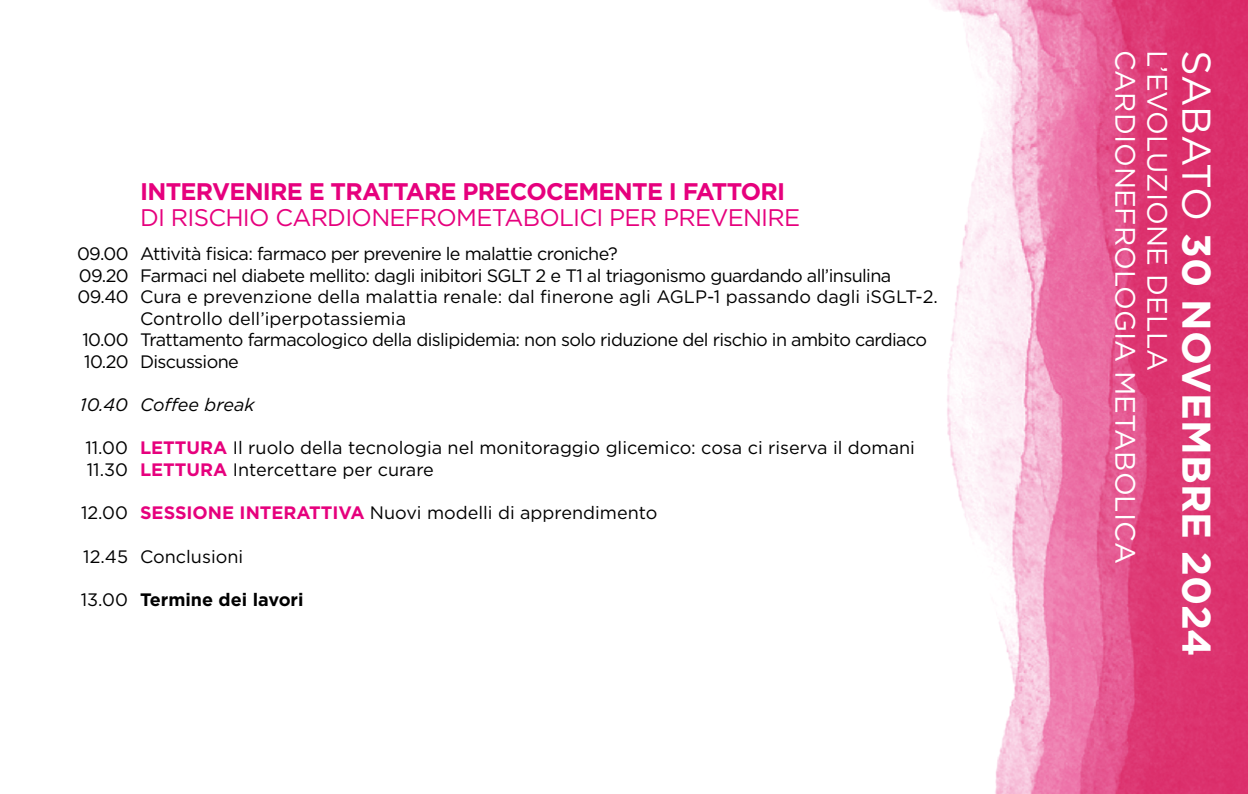
<style>
.page{position:relative;width:1248px;height:794px;background:#fff}
.page>*{position:absolute;margin:0;border:0;box-sizing:border-box;transform-origin:0 0}
.t1{font:700 40px "Gotham";color:#fff}
.t2{font:28px "Gotham";color:#fff}
.t3{font:24px "Gotham";letter-spacing:-.03em;color:#e6007d}
.t4{font:700 24px "Gotham";letter-spacing:-.03em;color:#e6007d}
.t5{font:18px/21.6px "Gotham";color:#000}
.t6{font:18px "Gotham";letter-spacing:-.035em;color:#000}
.t7{font:700 18px "Gotham";color:#000}
.t8{font:italic 18px "Gotham";color:#000}
.s1{font-weight:700;color:#e6007d}
.s2{font-weight:400}
</style>
<div class="page">
<img style="left:934px;top:0;width:313px;height:794px">
<h3 class="t4" style="left:140px;top:176px;width:646px">INTERVENIRE E TRATTARE PRECOCEMENTE I FATTORI</h3>
<h3 class="t3" style="left:140px;top:202px;width:661px">DI RISCHIO CARDIONEFROMETABOLICI PER PREVENIRE</h3>
<p class="t6" style="left:77px;top:242px;width:542px">09.00 Attività fisica: farmaco per prevenire le malattie croniche?</p>
<p class="t6" style="left:79px;top:264px;width:813px">09.20 Farmaci nel diabete mellito: dagli inibitori SGLT 2 e T1 al triagonismo guardando all’insulina</p>
<p class="t5" style="left:77px;top:286px;width:862px">09.40 Cura e prevenzione della malattia renale: dal finerone agli AGLP-1 passando dagli iSGLT-2.</p>
<p class="t5" style="left:140px;top:307px;width:267px">Controllo dell’iperpotassiemia</p>
<p class="t6" style="left:82px;top:328px;width:846px">10.00 Trattamento farmacologico della dislipidemia: non solo riduzione del rischio in ambito cardiaco</p>
<p class="t6" style="left:84px;top:350px;width:156px">10.20 Discussione</p>
<p class="t8" style="left:80px;top:393px;width:176px">10.40 Coffee break</p>
<p class="t5" style="left:85px;top:437px;width:831px">11.00 <span class="s1">LETTURA</span> Il ruolo della tecnologia nel monitoraggio glicemico: cosa ci riserva il domani<br>11.30 <span class="s1">LETTURA</span> Intercettare per curare</p>
<p class="t5" style="left:81px;top:502px;width:578px">12.00 <span class="s1">SESSIONE INTERATTIVA</span> Nuovi modelli di apprendimento</p>
<p class="t5" style="left:83px;top:545px;width:161px">12.45 Conclusioni</p>
<p class="t7" style="left:81px;top:587px;width:224px"><span class="s2">13.00</span> Termine dei lavori</p>
<h2 class="t2" style="left:1142px;top:50px;width:515px;rotate:90deg">CARDIONEFROLOGIA METABOLICA</h2>
<h2 class="t2" style="left:1174px;top:50px;width:323px;rotate:90deg">L’EVOLUZIONE DELLA</h2>
<h1 class="t1" style="left:1222px;top:50px;width:609px;rotate:90deg"><span class="s2">SABATO</span> 30 NOVEMBRE 2024</h1>
</div>
